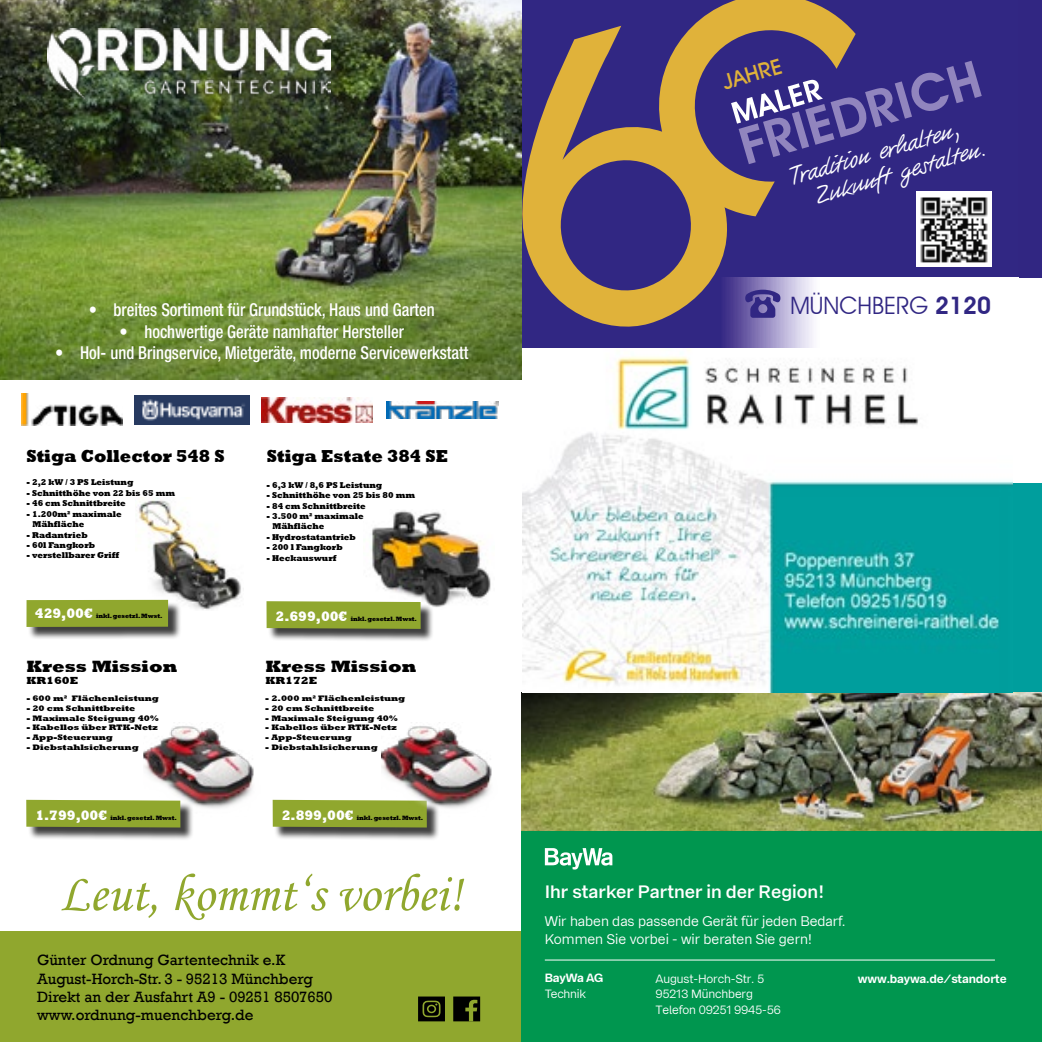
<style>
.page{position:relative;width:1042px;height:1042px;background:#fff}
.page>*{position:absolute;margin:0;border:0;box-sizing:border-box;transform-origin:0 0}
.t1{font:53.2px "Monotype Corsiva";color:#90a72e}
.t2{font:27.12px/25.2px "Guga Handwriting";color:#fff}
.t3{font:23.97px "Avant Garde IT Cby BT";color:#312783}
.t4{font:500 21.53px "Avant Garde IT Cby BT";color:#e0b23a;scale:1.04 1}
.t5{font:500 condensed 17.85px "Helvetica Neue LT Std";color:#fff;scale:.93 1}
.t6{font:800 17.85px "Rockwell";color:#000;scale:.93 1}
.t7{font:600 17.85px "Bay Wa Sans";color:#fff}
.t8{font:800 16.8px "Rockwell";color:#000;scale:1.09 1}
.t9{font:15.4px/18.4px "Rockwell";color:#000}
.t10{font:14.88px "Bay Wa Sans";color:#fff}
.t11{font:13.83px/17.2px "Bay Wa Sans";color:#fff}
.t12{font:12.78px/16.6px "Bay Wa Sans";letter-spacing:-.01em;color:#fff}
.t13{font:700 12.78px "Bay Wa Sans";letter-spacing:-.025em;color:#fff}
.t14{font:11.9px/15.4px "Bay Wa Sans";letter-spacing:-.01em;color:#fff}
.t15{font:700 11.9px "Bay Wa Sans";letter-spacing:-.015em;color:#fff}
.t16{font:800 10.5px "Rockwell";color:#000;scale:1.09 1}
.t17{font:800 8.75px/10.3px "Rockwell";color:#000;scale:.93 1}
.t18{font:800 8.22px "Rockwell";color:#000;scale:1.09 1}
.t19{font:800 6.48px "Rockwell";letter-spacing:-.01em;color:#000;scale:.91 1}
.s1{font-size:14px;color:#fff}
.s2{font-weight:600}
</style>
<div class="page">
<div style="left:522px;top:826px;width:520px;height:216px;background:#00964f"></div>
<div style="left:994px;top:483px;width:48px;height:209px;background:#009e9d"></div>
<div style="left:1009px;top:0;width:33px;height:277px;background:#312682"></div>
<img style="left:0;top:0;width:522px;height:379px">
<img style="left:371px;top:510px;width:120px;height:97px">
<img style="left:136px;top:498px;width:105px;height:112px">
<div style="left:28px;top:601px;width:153px;height:39px;background:#000;opacity:.75"></div>
<div style="left:26px;top:600px;width:142px;height:27px;background:#90a72e"></div>
<img style="left:48px;top:29px;width:282px;height:71px">
<div style="left:0;top:931px;width:522px;height:111px;background:#90a72e"></div>
<svg style="left:453px;top:996px;width:27px;height:25px"></svg>
<svg style="left:418px;top:996px;width:27px;height:25px"></svg>
<img style="left:144px;top:726px;width:110px;height:82px">
<svg style="left:22px;top:425px;width:101px;height:1px"></svg>
<img style="left:22px;top:394px;width:101px;height:31px">
<img style="left:134px;top:396px;width:116px;height:28px">
<img style="left:262px;top:397px;width:111px;height:25px">
<img style="left:386px;top:401px;width:112px;height:18px">
<div style="left:268px;top:603px;width:165px;height:39px;background:#000;opacity:.75"></div>
<svg style="left:266px;top:601px;width:155px;height:28px;background:#91a734"></svg>
<div style="left:274px;top:801px;width:166px;height:39px;background:#000;opacity:.75"></div>
<div style="left:273px;top:800px;width:154px;height:27px;background:#90a72e"></div>
<div style="left:28px;top:801px;width:165px;height:39px;background:#000;opacity:.75"></div>
<div style="left:26px;top:800px;width:154px;height:27px;background:#90a72e"></div>
<img style="left:381px;top:722px;width:111px;height:95px">
<div style="left:521px;top:826px;width:501px;height:216px;background:#00964f"></div>
<svg style="left:545px;top:848px;width:67px;height:21px"></svg>
<hr style="left:545px;top:959px;width:450px;height:1px;background:#fff">
<img style="left:521px;top:692px;width:521px;height:139px">
<img style="left:522px;top:356px;width:490px;height:336px">
<div style="left:522px;top:0;width:496px;height:348px;background:#312783"></div>
<svg style="left:855px;top:61px;width:127px;height:72px"></svg>
<svg style="left:725px;top:278px;width:293px;height:70px;background:#efedf5"></svg>
<div style="left:916px;top:191px;width:76px;height:76px;background:#fff"></div>
<img style="left:920px;top:197px;width:68px;height:66px">
<svg style="left:693px;top:0;width:162px;height:216px"></svg>
<svg style="left:522px;top:26px;width:226px;height:309px"></svg>
<svg style="left:744px;top:290px;width:37px;height:28px"></svg>
<h3 class="t5" style="left:89px;top:299px;width:374px">• breites Sortiment für Grundstück, Haus und Garten</h3>
<h3 class="t5" style="left:120px;top:321px;width:307px">• hochwertige Geräte namhafter Hersteller</h3>
<h3 class="t5" style="left:55px;top:342px;width:446px">• Hol- und Bringservice, Mietgeräte, moderne Servicewerkstatt</h3>
<h3 class="t6" style="left:26px;top:445px;width:215px">Stiga Collector 548 S</h3>
<h3 class="t6" style="left:267px;top:446px;width:197px">Stiga Estate 384 SE</h3>
<p class="t17" style="left:26px;top:477px;width:117px">- 2,2 kW / 3 PS Leistung</p>
<p class="t17" style="left:26px;top:488px;width:161px">- Schnitthöhe von 22 bis 65 mm</p>
<p class="t17" style="left:26px;top:498px;width:108px">- 46 cm Schnittbreite</p>
<p class="t17" style="left:33px;top:509px;width:97px;text-indent:-6px">- 1.200m² maximale<br>Mähfläche</p>
<p class="t17" style="left:26px;top:529px;width:67px">- Radantrieb</p>
<p class="t17" style="left:26px;top:540px;width:75px">- 60l Fangkorb</p>
<p class="t17" style="left:26px;top:550px;width:101px">- verstellbarer Griff</p>
<p class="t19" style="left:35px;top:612px;width:142px"><span class="s1">429,00€</span> inkl. gesetzl. Mwst.</p>
<h3 class="t8" style="left:27px;top:656px;width:140px">Kress Mission</h3>
<p class="t16" style="left:27px;top:675px;width:49px">KR160E</p>
<p class="t18" style="left:26px;top:693px;width:123px">- 600 m² Flächenleistung</p>
<p class="t18" style="left:26px;top:703px;width:102px">- 20 cm Schnittbreite</p>
<p class="t18" style="left:26px;top:713px;width:123px">- Maximale Steigung 40%</p>
<p class="t18" style="left:26px;top:723px;width:122px">- Kabellos über RTK-Netz</p>
<p class="t18" style="left:26px;top:733px;width:81px">- App-Steuerung</p>
<p class="t18" style="left:26px;top:742px;width:105px">- Diebstahlsicherung</p>
<p class="t17" style="left:266px;top:480px;width:126px">- 6,3 kW / 8,6 PS Leistung</p>
<p class="t17" style="left:266px;top:490px;width:161px">- Schnitthöhe von 25 bis 80 mm</p>
<p class="t17" style="left:266px;top:500px;width:108px">- 84 cm Schnittbreite</p>
<p class="t17" style="left:273px;top:511px;width:100px;text-indent:-6px">- 3.500 m² maximale<br>Mähfläche</p>
<p class="t17" style="left:266px;top:532px;width:98px">- Hydrostatantrieb</p>
<p class="t17" style="left:266px;top:542px;width:83px">- 200 l Fangkorb</p>
<p class="t17" style="left:266px;top:552px;width:77px">- Heckauswurf</p>
<p class="t19" style="left:276px;top:615px;width:157px"><span class="s1">2.699,00€</span> inkl. gesetzl. Mwst.</p>
<h3 class="t8" style="left:266px;top:656px;width:140px">Kress Mission</h3>
<p class="t16" style="left:266px;top:675px;width:49px">KR172E</p>
<p class="t18" style="left:265px;top:693px;width:130px">- 2.000 m² Flächenleistung</p>
<p class="t18" style="left:265px;top:703px;width:102px">- 20 cm Schnittbreite</p>
<p class="t18" style="left:265px;top:713px;width:123px">- Maximale Steigung 40%</p>
<p class="t18" style="left:265px;top:723px;width:122px">- Kabellos über RTK-Netz</p>
<p class="t18" style="left:265px;top:733px;width:81px">- App-Steuerung</p>
<p class="t18" style="left:265px;top:742px;width:105px">- Diebstahlsicherung</p>
<p class="t19" style="left:35px;top:814px;width:157px"><span class="s1">1.799,00€</span> inkl. gesetzl. Mwst.</p>
<p class="t19" style="left:282px;top:814px;width:157px"><span class="s1">2.899,00€</span> inkl. gesetzl. Mwst.</p>
<h1 class="t1" style="left:59px;top:861px;width:405px">Leut, kommt‘s vorbei!</h1>
<h3 class="t9" style="left:37px;top:951px;width:297px">Günter Ordnung Gartentechnik e.K August-Horch-Str. 3 - 95213 Münchberg Direkt an der Ausfahrt A9 - 09251 8507650 www.ordnung-muenchberg.de</h3>
<h3 class="t4" style="left:719px;top:70px;width:60px;rotate:-16deg">JAHRE</h3>
<h2 class="t2" style="left:807px;top:159px;width:179px;text-indent:-21px;rotate:-16deg">Tradition erhalten,<br>Zukunft gestalten.</h2>
<h3 class="t3" style="left:790px;top:291px;width:202px">MÜNCHBERG <span class="s2">2120</span></h3>
<h3 class="t7" style="left:545px;top:880px;width:281px">Ihr starker Partner in der Region!</h3>
<h3 class="t11" style="left:545px;top:913px;width:302px">Wir haben das passende Gerät für jeden Bedarf.<br>Kommen Sie vorbei - wir beraten Sie gern!</h3>
<h3 class="t10" style="left:546px;top:926px;width:323px">Wir haben das passende Gerät für jeden Bedarf.</h3>
<h3 class="t15" style="left:545px;top:971px;width:60px">BayWa AG</h3>
<h3 class="t14" style="left:545px;top:986px;width:43px">Technik</h3>
<h3 class="t14" style="left:655px;top:971px;width:127px">August-Horch-Str. 5<br>95213 Münchberg<br>Telefon 09251 9945-56</h3>
<h3 class="t15" style="left:858px;top:971px;width:150px">www.baywa.de/standorte</h3>
<h3 class="t13" style="left:546px;top:987px;width:64px">BayWa AG</h3>
<h3 class="t12" style="left:665px;top:987px;width:118px">August-Horch-Str. 5<br>95213 Münchberg</h3>
</div>
